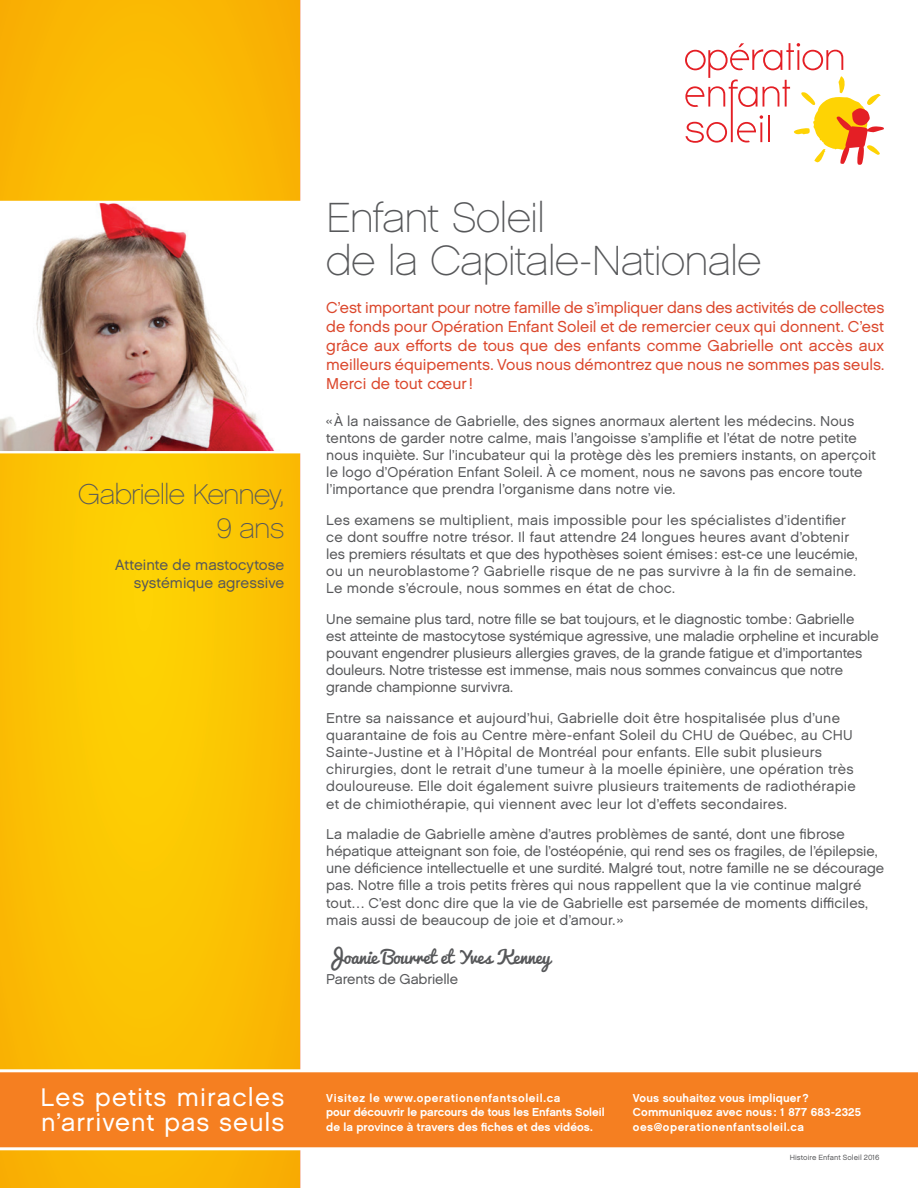
<style>
.page{position:relative;width:918px;height:1188px;background:#fff}
.page>*{position:absolute;margin:0;border:0;box-sizing:border-box;transform-origin:0 0}
.t1{font:42px/43.5px "Chalet Paris Nineteen Sixty";letter-spacing:-.015em;color:#57585a}
.t2{font:28.5px/34.2px "Chalet Paris Nineteen Sixty";letter-spacing:-.03em;color:#57585a;text-align:right}
.t3{font:25.5px/25.5px "Chalet London Nineteen Sixty";letter-spacing:.04em;color:#fff}
.t4{font:18px "Pacifico";letter-spacing:-.02em;color:#57585a}
.t5{font:15.75px/18.9px "Chalet London Nineteen Sixty";color:#db472c;text-align:justify}
.t6{font:15px/18px "Chalet London Nineteen Sixty";color:#57585a;text-align:right}
.t7{font:14.25px/17.1px "Chalet London Nineteen Sixty";letter-spacing:.005em;color:#57585a}
.t8{font:11.55px/14.4px "Chalet New York Nineteen Sixty";letter-spacing:.015em;color:#fff}
.t9{font:7.5px "Chalet London Nineteen Sixty";letter-spacing:.005em;color:#57585a}
</style>
<div class="page">
<svg style="left:0;top:0;width:300px;height:1188px"></svg>
<svg style="left:685px;top:43px;width:199px;height:122px"></svg>
<svg style="left:0;top:1069px;width:918px;height:81px;fill:#f57f21"></svg>
<img style="left:0;top:200px;width:301px;height:255px">
<h2 class="t2" style="left:78px;top:477px;width:207px">Gabrielle Kenney,<br>9 ans</h2>
<p class="t6" style="left:115px;top:556px;width:170px">Atteinte de mastocytose systémique agressive</p>
<h1 class="t1" style="left:326px;top:196px;width:437px">Enfant Soleil<br>de la Capitale-Nationale</h1>
<p class="t5" style="left:326px;top:298px;width:560px">C’est important pour notre famille de s’impliquer dans des activités de collectes de fonds pour Opération Enfant Soleil et de remercier ceux qui donnent. C’est grâce aux efforts de tous que des enfants comme Gabrielle ont accès aux meilleurs équipements. Vous nous démontrez que nous ne sommes pas seuls.<br>Merci de tout cœur!</p>
<p class="t7" style="left:326px;top:413px;width:551px">«À la naissance de Gabrielle, des signes anormaux alertent les médecins. Nous tentons de garder notre calme, mais l’angoisse s’amplifie et l’état de notre petite nous inquiète. Sur l’incubateur qui la protège dès les premiers instants, on aperçoit le logo d’Opération Enfant Soleil. À ce moment, nous ne savons pas encore toute l’importance que prendra l’organisme dans notre vie.</p>
<p class="t7" style="left:326px;top:511px;width:533px">Les examens se multiplient, mais impossible pour les spécialistes d’identifier ce dont souffre notre trésor. Il faut attendre 24 longues heures avant d’obtenir les premiers résultats et que des hypothèses soient émises: est-ce une leucémie, ou un neuroblastome? Gabrielle risque de ne pas survivre à la fin de semaine.<br>Le monde s’écroule, nous sommes en état de choc.</p>
<p class="t7" style="left:326px;top:610px;width:554px">Une semaine plus tard, notre fille se bat toujours, et le diagnostic tombe: Gabrielle<br>est atteinte de mastocytose systémique agressive, une maladie orpheline et incurable pouvant engendrer plusieurs allergies graves, de la grande fatigue et d’importantes douleurs. Notre tristesse est immense, mais nous sommes convaincus que notre grande championne survivra.</p>
<p class="t7" style="left:326px;top:709px;width:531px">Entre sa naissance et aujourd’hui, Gabrielle doit être hospitalisée plus d’une quarantaine de fois au Centre mère-enfant Soleil du CHU de Québec, au CHU Sainte-Justine et à l’Hôpital de Montréal pour enfants. Elle subit plusieurs chirurgies, dont le retrait d’une tumeur à la moelle épinière, une opération très douloureuse. Elle doit également suivre plusieurs traitements de radiothérapie et de chimiothérapie, qui viennent avec leur lot d’effets secondaires.</p>
<p class="t7" style="left:326px;top:826px;width:559px">La maladie de Gabrielle amène d’autres problèmes de santé, dont une fibrose hépatique atteignant son foie, de l’ostéopénie, qui rend ses os fragiles, de l’épilepsie, une déficience intellectuelle et une surdité. Malgré tout, notre famille ne se décourage pas. Notre fille a trois petits frères qui nous rappellent que la vie continue malgré tout… C’est donc dire que la vie de Gabrielle est parsemée de moments difficiles, mais aussi de beaucoup de joie et d’amour. »</p>
<p class="t4" style="left:326px;top:947px;width:226px">Joanie Bourret et Yves Kenney</p>
<p class="t7" style="left:326px;top:971px;width:133px">Parents de Gabrielle</p>
<h3 class="t3" style="left:41px;top:1084px;width:245px">Les petits miracles n’arrivent pas seuls</h3>
<p class="t8" style="left:326px;top:1090px;width:280px">Visitez le www.operationenfantsoleil.ca<br>pour découvrir le parcours de tous les Enfants Soleil de la province à travers des fiches et des vidéos.</p>
<p class="t8" style="left:633px;top:1090px;width:230px">Vous souhaitez vous impliquer?<br>Communiquez avec nous: 1 877 683-2325 oes@operationenfantsoleil.ca</p>
<p class="t9" style="left:790px;top:1153px;width:91px">Histoire Enfant Soleil 2016</p>
</div>
